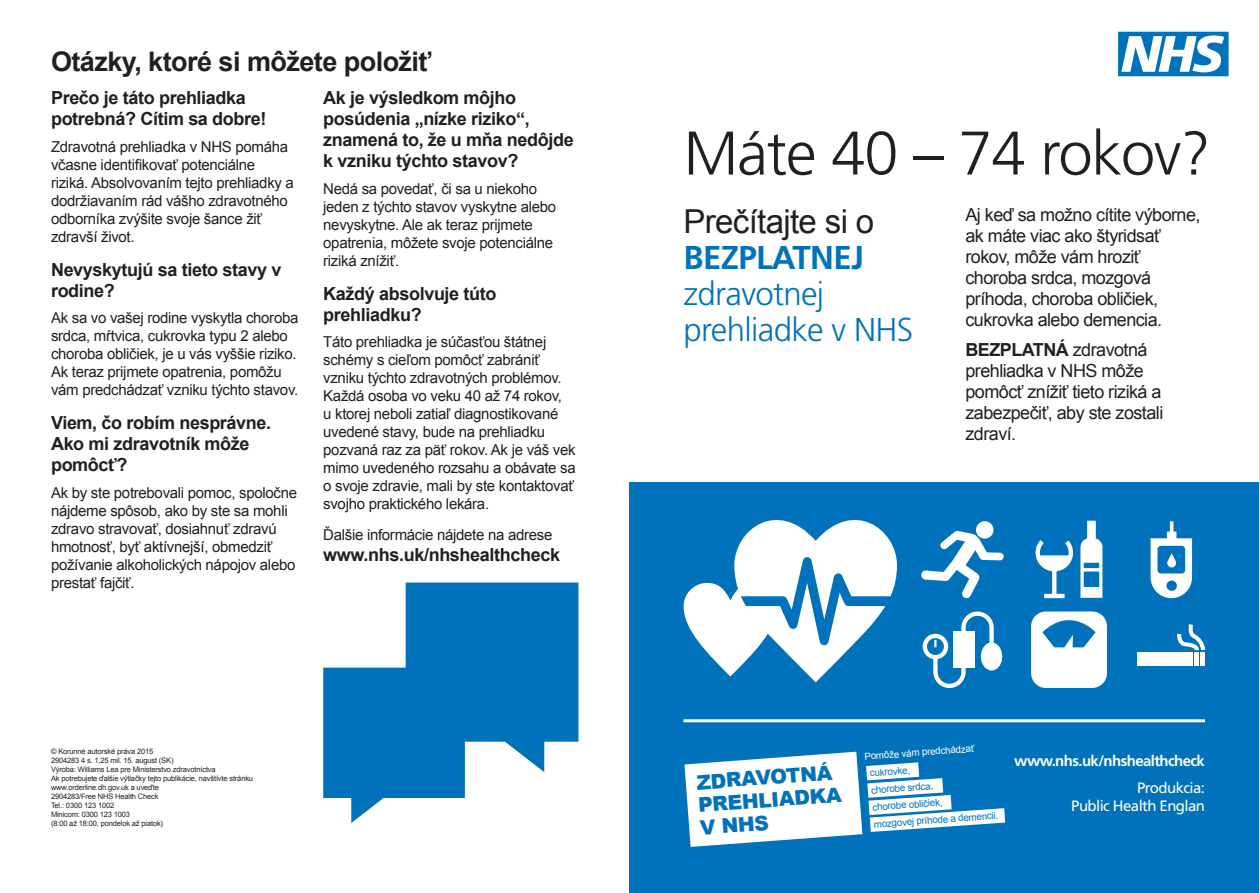
<style>
.page{position:relative;width:1259px;height:893px;background:#fff}
.page>*{position:absolute;margin:0;border:0;box-sizing:border-box;transform-origin:0 0}
.t1{font:300 61.5px "Frutiger LT";letter-spacing:-.02em;color:#231f20}
.t2{font:300 33px/36px "Frutiger LT";letter-spacing:-.02em;color:#0072bc}
.t3{font:33px "Arial";letter-spacing:-.02em;color:#231f20}
.Heading_1{font:700 27px "Arial";letter-spacing:-.02em;color:#231f20}
.Paragraph_Style_1{font:900 20.25px/22.5px "Arial";color:#0072bc}
.Heading_2{font:700 18px/21px "Arial";letter-spacing:-.02em;color:#231f20}
.t4{font:18px/21px "Arial";letter-spacing:-.03em;color:#231f20}
.Paragraph_Style_1-2{font:700 18px "Arial";letter-spacing:-.02em;color:#231f20}
.Paragraph_Style_1-3{font:15px/18px "Arial";letter-spacing:-.02em;color:#231f20}
.Paragraph_Style_2{font:15px/18px "Arial";letter-spacing:-.02em;color:#231f20}
.t5{font:15px "Frutiger LT";letter-spacing:-.04em;color:#fff}
.t6{font:700 15px "Frutiger LT";letter-spacing:-.04em;color:#fff}
.Paragraph_Style_1-4{font:9.75px "Arial";color:#0072bc}
.Paragraph_Style_1-5{font:9.75px "Arial";color:#fff}
.Heading_1-2{font:7.5px "Arial";letter-spacing:-.02em;color:#231f20}
.s1{font-weight:700}
</style>
<div class="page">
<svg style="left:323px;top:583px;width:255px;height:240px"></svg>
<svg style="left:1118px;top:32px;width:110px;height:44px"></svg>
<div style="left:629px;top:483px;width:630px;height:410px;background:#0072bc"></div>
<hr style="left:683px;top:719px;width:522px;height:3px;background:#fff">
<svg style="left:684px;top:752px;width:321px;height:95px"></svg>
<svg style="left:921px;top:521px;width:82px;height:78px"></svg>
<svg style="left:922px;top:614px;width:74px;height:74px"></svg>
<div style="left:981px;top:642px;width:21px;height:28px;background:#fff;border-radius:50%"></div>
<svg style="left:1150px;top:521px;width:42px;height:77px"></svg>
<div style="left:1137px;top:652px;width:55px;height:13px;background:#fff"></div>
<div style="left:1200px;top:652px;width:5px;height:13px;background:#fff"></div>
<div style="left:1194px;top:652px;width:5px;height:13px;background:#fff"></div>
<svg style="left:1177px;top:624px;width:28px;height:26px"></svg>
<svg style="left:1031px;top:521px;width:76px;height:167px"></svg>
<svg style="left:683px;top:519px;width:214px;height:163px"></svg>
<p class="Heading_1" style="left:51px;top:43px;width:382px">Otázky, ktoré si môžete položiť</p>
<p class="Heading_2" style="left:51px;top:88px;width:217px">Prečo je táto prehliadka potrebná? Cítim sa dobre!</p>
<p class="Paragraph_Style_1-3" style="left:51px;top:138px;width:244px">Zdravotná prehliadka v NHS pomáha včasne identifikovať potenciálne riziká. Absolvovaním tejto prehliadky a dodržiavaním rád vášho zdravotného odborníka zvýšite svoje šance žiť zdravší život.</p>
<p class="Heading_2" style="left:51px;top:259px;width:232px">Nevyskytujú sa tieto stavy v rodine?</p>
<p class="Paragraph_Style_1-3" style="left:51px;top:309px;width:249px">Ak sa vo vašej rodine vyskytla choroba srdca, mŕtvica, cukrovka typu 2 alebo choroba obličiek, je u vás vyššie riziko.<br>Ak teraz prijmete opatrenia, pomôžu vám predchádzať vzniku týchto stavov.</p>
<p class="Heading_2" style="left:51px;top:413px;width:222px">Viem, čo robím nesprávne.<br>Ako mi zdravotník môže pomôcť?</p>
<p class="Paragraph_Style_1-3" style="left:51px;top:483px;width:247px">Ak by ste potrebovali pomoc, spoločne nájdeme spôsob, ako by ste sa mohli zdravo stravovať, dosiahnuť zdravú hmotnosť, byť aktívnejší, obmedziť požívanie alkoholických nápojov alebo prestať fajčiť.</p>
<p class="Heading_2" style="left:323px;top:88px;width:252px">Ak je výsledkom môjho posúdenia „nízke riziko“, znamená to, že u mňa nedôjde k vzniku týchto stavov?</p>
<p class="Paragraph_Style_1-3" style="left:323px;top:180px;width:234px">Nedá sa povedať, či sa u niekoho jeden z týchto stavov vyskytne alebo nevyskytne. Ale ak teraz prijmete opatrenia, môžete svoje potenciálne riziká znížiť.</p>
<p class="Heading_2" style="left:323px;top:283px;width:175px">Každý absolvuje túto prehliadku?</p>
<p class="Paragraph_Style_2" style="left:323px;top:333px;width:254px">Táto prehliadka je súčasťou štátnej schémy s cieľom pomôcť zabrániť vzniku týchto zdravotných problémov.<br>Každá osoba vo veku 40 až 74 rokov,<br>u ktorej neboli zatiaľ diagnostikované uvedené stavy, bude na prehliadku pozvaná raz za päť rokov. Ak je váš vek mimo uvedeného rozsahu a obávate sa o svoje zdravie, mali by ste kontaktovať svojho praktického lekára.</p>
<p class="Paragraph_Style_1-3" style="left:323px;top:526px;width:231px">Ďalšie informácie nájdete na adrese</p>
<p class="Paragraph_Style_1-2" style="left:323px;top:543px;width:238px">www.nhs.uk/nhshealthcheck</p>
<p class="Heading_1-2" style="left:51px;top:747px;width:104px">© Korunné autorské práva 2015</p>
<p class="Heading_1-2" style="left:51px;top:756px;width:124px">2904283 4 s. 1,25 mil. 15. august (SK)</p>
<p class="Heading_1-2" style="left:51px;top:765px;width:166px">Výroba: Williams Lea pre Ministerstvo zdravotníctva</p>
<p class="Heading_1-2" style="left:51px;top:774px;width:204px">Ak potrebujete ďalšie výtlačky tejto publikácie, navštívte stránku</p>
<p class="Heading_1-2" style="left:51px;top:783px;width:109px">www.orderline.dh.gov.uk a uveďte</p>
<p class="Heading_1-2" style="left:51px;top:792px;width:109px">2904283/Free NHS Health Check</p>
<p class="Heading_1-2" style="left:51px;top:801px;width:65px">Tel.: 0300 123 1002</p>
<p class="Heading_1-2" style="left:51px;top:810px;width:80px">Minicom: 0300 123 1003</p>
<p class="Heading_1-2" style="left:51px;top:819px;width:114px">(8:00 až 18:00, pondelok až piatok)</p>
<p class="t1" style="left:683px;top:118px;width:529px">Máte 40 – 74 rokov?</p>
<p class="t3" style="left:683px;top:200px;width:192px">Prečítajte si o</p>
<p class="t2" style="left:683px;top:240px;width:231px"><span class="s1">BEZPLATNEJ </span>zdravotnej prehliadke v NHS</p>
<p class="t4" style="left:965px;top:205px;width:236px">Aj keď sa možno cítite výborne, ak máte viac ako štyridsať rokov, môže vám hroziť choroba srdca, mozgová príhoda, choroba obličiek, cukrovka alebo demencia.</p>
<p class="t4" style="left:965px;top:339px;width:199px"><span class="s1">BEZPLATNÁ</span> zdravotná prehliadka v NHS môže pomôcť znížiť tieto riziká a zabezpečiť, aby ste zostali zdraví.</p>
<p class="Paragraph_Style_1" style="left:696px;top:770px;width:145px;rotate:-4deg">ZDRAVOTNÁ<br>PREHLIADKA<br>V NHS</p>
<p class="Paragraph_Style_1-5" style="left:864px;top:750px;width:112px;rotate:-4deg">Pomôže vám predchádzať</p>
<p class="Paragraph_Style_1-4" style="left:869px;top:767px;width:42px;rotate:-4deg">cukrovke,</p>
<p class="Paragraph_Style_1-4" style="left:871px;top:784px;width:63px;rotate:-4deg">chorobe srdca,</p>
<p class="Paragraph_Style_1-4" style="left:872px;top:801px;width:72px;rotate:-4deg">chorobe obličiek,</p>
<p class="Paragraph_Style_1-4" style="left:873px;top:818px;width:126px;rotate:-4deg">mozgovej príhode a demencii.</p>
<p class="t6" style="left:1014px;top:752px;width:192px">www.nhs.uk/nhshealthcheck</p>
<p class="t5" style="left:1137px;top:779px;width:69px">Produkcia:</p>
<p class="t5" style="left:1071px;top:797px;width:135px">Public Health Englan</p>
</div>
